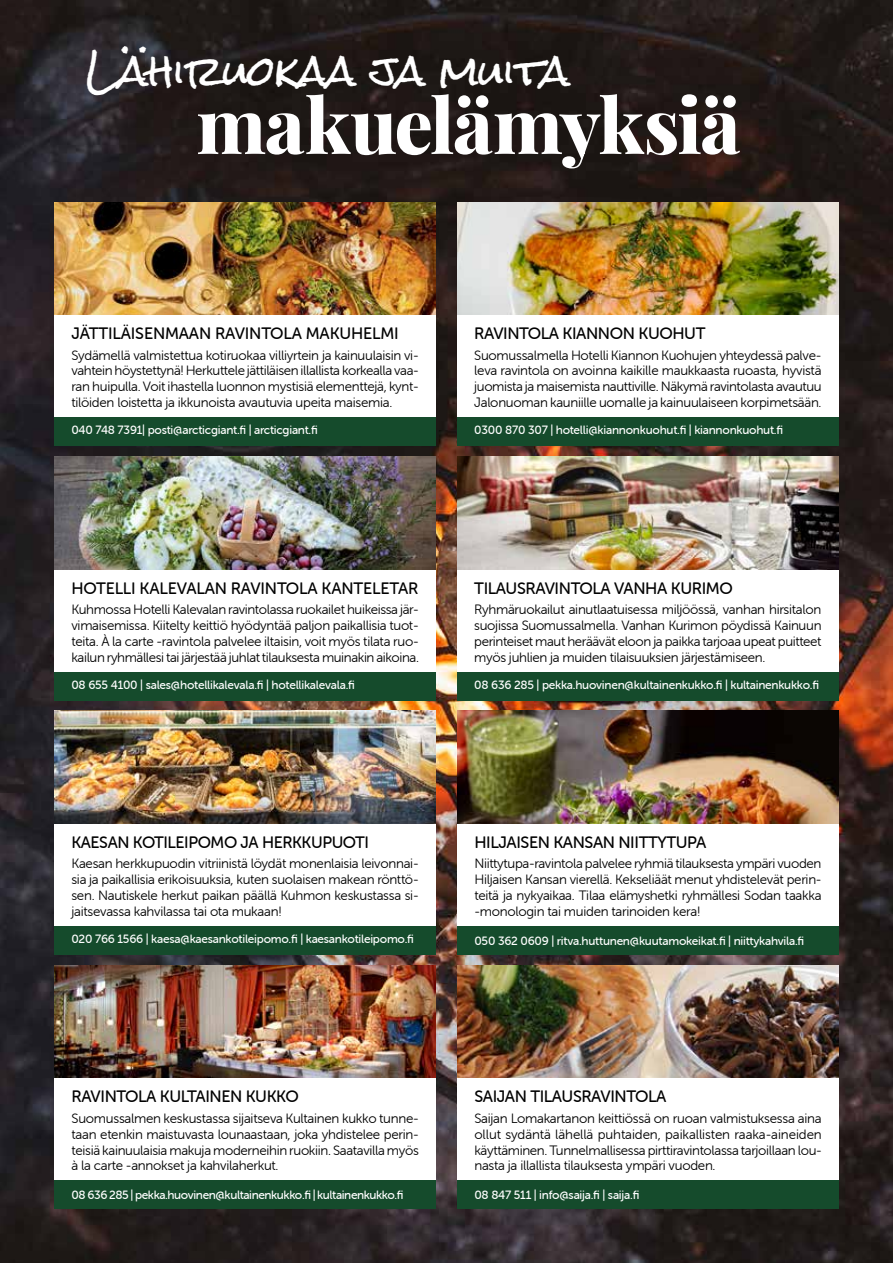
<style>
.page{position:relative;width:893px;height:1263px;background:#fff}
.page>*{position:absolute;margin:0;border:0;box-sizing:border-box;transform-origin:0 0}
.t1{font:800 76.65px "Playfair Display";letter-spacing:-.025em;color:#fff}
.t2{font:40.5px "Rock Salt";letter-spacing:-.025em;color:#fff}
.t3{font:16.5px "Museo Sans Rounded 500";letter-spacing:-.025em;color:#000}
.t4{font:13.5px/15.9px "Museo Sans Rounded 300";letter-spacing:-.02em;color:#000;text-align:justify}
.t5{font:12px "Museo Sans Rounded 500";letter-spacing:-.02em;color:#fff}
</style>
<div class="page">
<img style="left:0;top:0;width:893px;height:1263px">
<div style="left:54px;top:823px;width:382px;height:131px;background:#fff"></div>
<div style="left:54px;top:926px;width:382px;height:28px;background:#154b2c"></div>
<div style="left:54px;top:569px;width:382px;height:131px;background:#fff"></div>
<div style="left:54px;top:672px;width:382px;height:28px;background:#154b2c"></div>
<img style="left:54px;top:456px;width:382px;height:113px">
<div style="left:54px;top:1078px;width:382px;height:131px;background:#fff"></div>
<div style="left:54px;top:1180px;width:382px;height:29px;background:#154b2c"></div>
<div style="left:457px;top:569px;width:381px;height:131px;background:#fff"></div>
<div style="left:457px;top:672px;width:381px;height:28px;background:#154b2c"></div>
<div style="left:457px;top:823px;width:381px;height:131px;background:#fff"></div>
<div style="left:457px;top:926px;width:381px;height:28px;background:#154b2c"></div>
<img style="left:54px;top:711px;width:382px;height:112px">
<img style="left:457px;top:456px;width:381px;height:113px">
<img style="left:457px;top:711px;width:381px;height:112px">
<img style="left:55px;top:965px;width:381px;height:113px">
<div style="left:54px;top:315px;width:382px;height:131px;background:#fff"></div>
<div style="left:54px;top:417px;width:382px;height:29px;background:#154b2c"></div>
<img style="left:54px;top:202px;width:382px;height:113px">
<div style="left:457px;top:315px;width:381px;height:131px;background:#fff"></div>
<div style="left:457px;top:417px;width:381px;height:29px;background:#154b2c"></div>
<img style="left:457px;top:202px;width:381px;height:113px">
<div style="left:457px;top:1078px;width:381px;height:131px;background:#fff"></div>
<div style="left:457px;top:1180px;width:381px;height:29px;background:#154b2c"></div>
<img style="left:457px;top:965px;width:381px;height:113px">
<h2 class="t2" style="left:85px;top:49px;width:487px">Lähiruokaa ja muita</h2>
<h1 class="t1" style="left:196px;top:65px;width:546px">makuelämyksiä</h1>
<p class="t3" style="left:71px;top:324px;width:329px">JÄTTILÄISENMAAN RAVINTOLA MAKUHELMI</p>
<p class="t4" style="left:71px;top:347px;width:349px">Sydämellä valmistettua kotiruokaa villiyrtein ja kainuulaisin vi&shy;vahtein höystettynä! Herkuttele jättiläisen illallista korkealla vaa&shy;ran huipulla. Voit ihastella luonnon mystisiä elementtejä, kynt&shy;tilöiden loistetta ja ikkunoista avautuvia upeita maisemia.</p>
<p class="t5" style="left:71px;top:423px;width:248px">040 748 7391| posti@arcticgiant.fi | arcticgiant.fi</p>
<p class="t3" style="left:474px;top:324px;width:233px">RAVINTOLA KIANNON KUOHUT</p>
<p class="t4" style="left:474px;top:347px;width:349px">Suomussalmella Hotelli Kiannon Kuohujen yhteydessä palve&shy;leva ravintola on avoinna kaikille maukkaasta ruoasta, hyvistä juomista ja maisemista nauttiville. Näkymä ravintolasta avautuu Jalonuoman kauniille uomalle ja kainuulaiseen korpimetsään.</p>
<p class="t5" style="left:474px;top:423px;width:310px">0300 870 307 | hotelli@kiannonkuohut.fi | kiannonkuohut.fi</p>
<p class="t3" style="left:71px;top:579px;width:348px">HOTELLI KALEVALAN RAVINTOLA KANTELETAR</p>
<p class="t4" style="left:71px;top:601px;width:349px">Kuhmossa Hotelli Kalevalan ravintolassa ruokailet huikeissa jär&shy;vimaisemissa. Kiitelty keittiö hyödyntää paljon paikallisia tuot&shy;teita. À la carte -ravintola palvelee iltaisin, voit myös tilata ruo&shy;kailun ryhmällesi tai järjestää juhlat tilauksesta muinakin aikoina.</p>
<p class="t5" style="left:71px;top:678px;width:285px">08 655 4100 | sales@hotellikalevala.fi | hotellikalevala.fi</p>
<p class="t3" style="left:474px;top:579px;width:260px">TILAUSRAVINTOLA VANHA KURIMO</p>
<p class="t4" style="left:474px;top:601px;width:349px">Ryhmäruokailut ainutlaatuisessa miljöössä, vanhan hirsitalon suojissa Suomussalmella. Vanhan Kurimon pöydissä Kainuun perinteiset maut heräävät eloon ja paikka tarjoaa upeat puitteet myös juhlien ja muiden tilaisuuksien järjestämiseen.</p>
<p class="t5" style="left:474px;top:678px;width:346px">08 636 285 | pekka.huovinen@kultainenkukko.fi | kultainenkukko.fi</p>
<p class="t3" style="left:71px;top:833px;width:299px">KAESAN KOTILEIPOMO JA HERKKUPUOTI</p>
<p class="t4" style="left:71px;top:856px;width:349px">Kaesan herkkupuodin vitriinistä löydät monenlaisia leivonnai&shy;sia ja paikallisia erikoisuuksia, kuten suolaisen makean rönttö&shy;sen. Nautiskele herkut paikan päällä Kuhmon keskustassa si&shy;jaitsevassa kahvilassa tai ota mukaan!</p>
<p class="t5" style="left:71px;top:932px;width:344px">020 766 1566 | kaesa@kaesankotileipomo.fi | kaesankotileipomo.fi</p>
<p class="t3" style="left:474px;top:833px;width:233px">HILJAISEN KANSAN NIITTYTUPA</p>
<p class="t4" style="left:474px;top:856px;width:349px">Niittytupa-ravintola palvelee ryhmiä tilauksesta ympäri vuoden Hiljaisen Kansan vierellä. Kekseliäät menut yhdistelevät perin&shy;teitä ja nykyaikaa. Tilaa elämyshetki ryhmällesi Sodan taakka -monologin tai muiden tarinoiden kera!</p>
<p class="t5" style="left:474px;top:934px;width:331px">050 362 0609 | ritva.huttunen@kuutamokeikat.fi | niittykahvila.fi</p>
<p class="t3" style="left:72px;top:1087px;width:229px">RAVINTOLA KULTAINEN KUKKO</p>
<p class="t4" style="left:72px;top:1110px;width:349px">Suomussalmen keskustassa sijaitseva Kultainen kukko tunne&shy;taan etenkin maistuvasta lounaastaan, joka yhdistelee perin&shy;teisiä kainuulaisia makuja moderneihin ruokiin. Saatavilla myös à la carte -annokset ja kahvilaherkut.</p>
<p class="t5" style="left:72px;top:1188px;width:334px">08 636 285 | pekka.huovinen@kultainenkukko.fi | kultainenkukko.fi</p>
<p class="t3" style="left:474px;top:1087px;width:194px">SAIJAN TILAUSRAVINTOLA</p>
<p class="t4" style="left:474px;top:1110px;width:349px">Saijan Lomakartanon keittiössä on ruoan valmistuksessa aina ollut sydäntä lähellä puhtaiden, paikallisten raaka-aineiden käyttäminen. Tunnelmallisessa pirttiravintolassa tarjoillaan lou&shy;nasta ja illallista tilauksesta ympäri vuoden.</p>
<p class="t5" style="left:474px;top:1188px;width:166px">08 847 511 | info@saija.fi | saija.fi</p>
</div>
